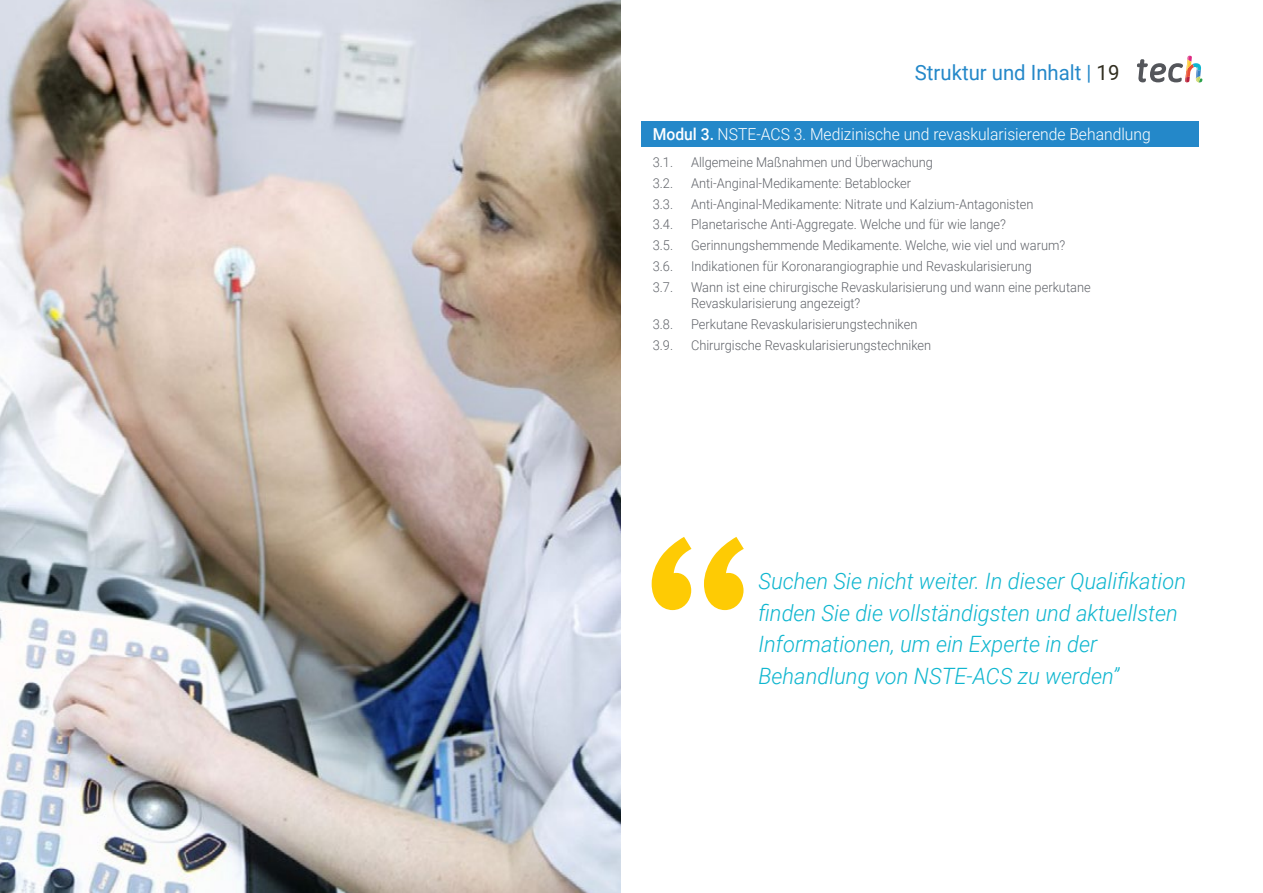
<style>
.page{position:relative;width:1263px;height:893px;background:#fff}
.page>*{position:absolute;margin:0;border:0;box-sizing:border-box;transform-origin:0 0}
.t1{font:italic 300 22.5px/31.5px "Roboto";color:#0fb6cf}
.t2{font:21px "Roboto";color:#2488c9}
.t3{font:300 16.5px "Roboto";color:#fff;scale:.95 1}
.t4{font:300 13.5px/16.5px "Roboto";color:#61646a;scale:.95 1}
.s1{color:#312e20}
.s2{font-weight:500}
</style>
<div class="page">
<img style="left:0;top:0;width:621px;height:893px">
<div style="left:642px;top:121px;width:557px;height:25px;background:#2488c9"></div>
<svg style="left:1137px;top:56px;width:65px;height:27px"></svg>
<svg style="left:652px;top:537px;width:92px;height:73px"></svg>
<h2 class="t2" style="left:915px;top:57px;width:206px">Struktur und Inhalt | <span class="s1">19</span></h2>
<p class="t3" style="left:653px;top:123px;width:526px"><span class="s2">Modul 3.</span> NSTE-ACS 3. Medizinische und revaskularisierende Behandlung</p>
<p class="t4" style="left:653px;top:154px;width:23px">3.1.</p>
<p class="t4" style="left:691px;top:154px;width:256px">Allgemeine Maßnahmen und Überwachung</p>
<p class="t4" style="left:653px;top:174px;width:23px">3.2.</p>
<p class="t4" style="left:691px;top:174px;width:233px">Anti-Anginal-Medikamente: Betablocker</p>
<p class="t4" style="left:653px;top:195px;width:23px">3.3.</p>
<p class="t4" style="left:691px;top:195px;width:362px">Anti-Anginal-Medikamente: Nitrate und Kalzium-Antagonisten</p>
<p class="t4" style="left:653px;top:216px;width:23px">3.4.</p>
<p class="t4" style="left:691px;top:216px;width:333px">Planetarische Anti-Aggregate. Welche und für wie lange?</p>
<p class="t4" style="left:653px;top:237px;width:23px">3.5.</p>
<p class="t4" style="left:691px;top:237px;width:395px">Gerinnungshemmende Medikamente. Welche, wie viel und warum?</p>
<p class="t4" style="left:653px;top:257px;width:23px">3.6.</p>
<p class="t4" style="left:691px;top:257px;width:360px">Indikationen für Koronarangiographie und Revaskularisierung</p>
<p class="t4" style="left:653px;top:278px;width:23px">3.7.</p>
<p class="t4" style="left:691px;top:278px;width:422px">Wann ist eine chirurgische Revaskularisierung und wann eine perkutane<br>Revaskularisierung angezeigt?</p>
<p class="t4" style="left:653px;top:315px;width:23px">3.8.</p>
<p class="t4" style="left:691px;top:315px;width:240px">Perkutane Revaskularisierungstechniken</p>
<p class="t4" style="left:653px;top:336px;width:23px">3.9.</p>
<p class="t4" style="left:691px;top:336px;width:254px">Chirurgische Revaskularisierungstechniken</p>
<h1 class="t1" style="left:758px;top:565px;width:429px">Suchen Sie nicht weiter. In dieser Qualifikation finden Sie die vollständigsten und aktuellsten Informationen, um ein Experte in der Behandlung von NSTE-ACS zu werden”</h1>
</div>
